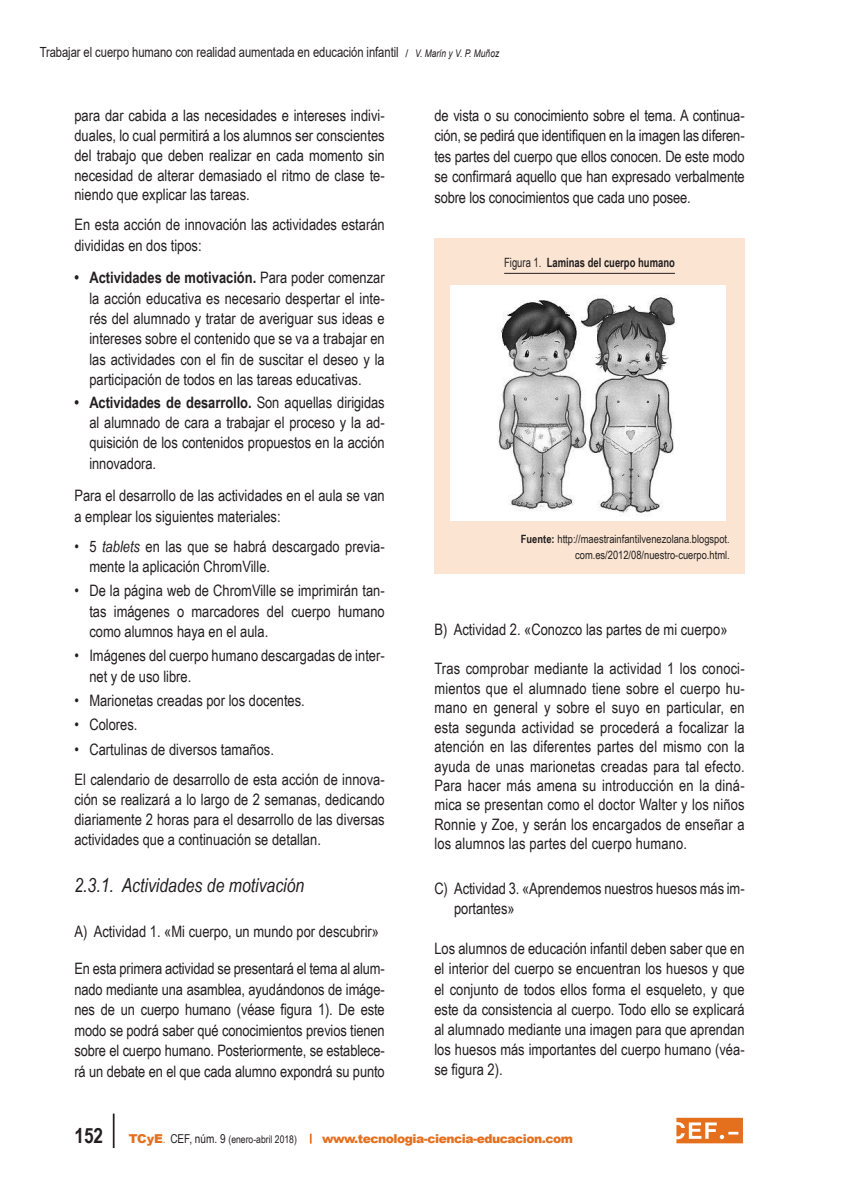
<style>
.page{position:relative;width:844px;height:1191px;background:#fff}
.page>*{position:absolute;margin:0;border:0;box-sizing:border-box;transform-origin:0 0}
.epigrafe_1_1_1{font:italic 19.25px "Arial Narrow";color:#231f20}
.texto_general{font:15.75px/20.5px "Arial Narrow";color:#231f20;text-align:justify}
.sangria__bolo{font:15.75px/20.3px "Arial Narrow";color:#231f20;text-align:justify}
.epigrafe_1_1_1-2{font:15.75px/20.1px "Arial Narrow";color:#231f20}
.t1{font:14px "Arial";letter-spacing:-.005em;color:#231f20;scale:.8 1}
.Tablas_título{font:700 12.78px "Arial Narrow";color:#231f20;scale:.9 1}
.t2{font:900 12.25px "Arial";letter-spacing:-.04em;color:#e4701e}
.fuente{font:11.38px/15.8px "Arial Narrow";color:#231f20;text-align:right}
.t3{font:10.5px "Arial Narrow";color:#231f20}
.s1{font-size:10.5px}
.s2{font-style:italic;font-size:10.5px}
.s3{font-weight:700}
.s4{font-style:italic}
.s5{font-weight:400}
.s6{font-weight:700;font-size:21px}
.s7{font-family:"Arial";font-weight:900;font-size:12.25px;color:#e4701e}
.s8{font-size:12.25px;color:#e4701e}
.s9{font-size:12.25px}
</style>
<div class="page">
<hr style="left:113px;top:1113px;width:1px;height:35px;background:#231f20">
<svg style="left:676px;top:1117px;width:66px;height:26px"></svg>
<div style="left:434px;top:238px;width:310px;height:336px;background:#fbe5d2"></div>
<hr style="left:504px;top:273px;width:170px;height:1px;background:#231f20">
<div style="left:450px;top:285px;width:275px;height:236px;background:#fff"></div>
<img style="left:498px;top:297px;width:177px;height:216px">
<p class="t1" style="left:40px;top:43px;width:575px">Trabajar el cuerpo humano con realidad aumentada en educación infantil <span class="s1">/</span> <span class="s2">V. Marín y V. P. Muñoz</span></p>
<p class="texto_general" style="left:74px;top:104px;width:312px;line-height:19.9px">para dar cabida a las necesidades e intereses indivi&shy;duales, lo cual permitirá a los alumnos ser conscientes del trabajo que deben realizar en cada momento sin necesidad de alterar demasiado el ritmo de clase te&shy;niendo que explicar las tareas.</p>
<p class="texto_general" style="left:74px;top:214px;width:312px">En esta acción de innovación las actividades estarán divididas en dos tipos:</p>
<p class="sangria__bolo" style="left:89px;top:267px;width:297px;text-indent:-15px"><span class="s3">• Actividades de motivación.</span> Para poder comenzar la acción educativa es necesario despertar el inte&shy;rés del alumnado y tratar de averiguar sus ideas e intereses sobre el contenido que se va a trabajar en las actividades con el fin de suscitar el deseo y la participación de todos en las tareas educativas.</p>
<p class="sangria__bolo" style="left:89px;top:391px;width:297px;text-indent:-15px"><span class="s3">• Actividades de desarrollo.</span> Son aquellas dirigidas al alumnado de cara a trabajar el proceso y la ad&shy;quisición de los contenidos propuestos en la acción innovadora.</p>
<p class="texto_general" style="left:74px;top:485px;width:311px">Para el desarrollo de las actividades en el aula se van a emplear los siguientes materiales:</p>
<p class="sangria__bolo" style="left:89px;top:535px;width:297px;text-indent:-15px">• 5 <span class="s4">tablets</span> en las que se habrá descargado previa&shy;mente la aplicación ChromVille.</p>
<p class="sangria__bolo" style="left:89px;top:580px;width:297px;text-indent:-15px">• De la página web de ChromVille se imprimirán tan&shy;tas imágenes o marcadores del cuerpo humano como alumnos haya en el aula.</p>
<p class="sangria__bolo" style="left:89px;top:645px;width:297px;text-indent:-15px">• Imágenes del cuerpo humano descargadas de inter&shy;net y de uso libre.</p>
<p class="sangria__bolo" style="left:74px;top:689px;width:232px">• Marionetas creadas por los docentes.</p>
<p class="sangria__bolo" style="left:74px;top:714px;width:64px">• Colores.</p>
<p class="sangria__bolo" style="left:74px;top:738px;width:201px">• Cartulinas de diversos tamaños.</p>
<p class="texto_general" style="left:74px;top:768px;width:312px">El calendario de desarrollo de esta acción de innova&shy;ción se realizará a lo largo de 2 semanas, dedicando diariamente 2 horas para el desarrollo de las diversas actividades que a continuación se detallan.</p>
<p class="epigrafe_1_1_1" style="left:74px;top:872px;width:231px">2.3.1. Actividades de motivación</p>
<p class="epigrafe_1_1_1-2" style="left:74px;top:920px;width:306px">A) Actividad 1. «Mi cuerpo, un mundo por descubrir»</p>
<p class="texto_general" style="left:74px;top:958px;width:312px">En esta primera actividad se presentará el tema al alum&shy;nado mediante una asamblea, ayudándonos de imáge&shy;nes de un cuerpo humano (véase figura 1). De este modo se podrá saber qué conocimientos previos tienen sobre el cuerpo humano. Posteriormente, se establece&shy;rá un debate en el que cada alumno expondrá su punto</p>
<p class="texto_general" style="left:434px;top:104px;width:312px">de vista o su conocimiento sobre el tema. A continua&shy;ción, se pedirá que identifiquen en la imagen las diferen&shy;tes partes del cuerpo que ellos conocen. De este modo se confirmará aquello que han expresado verbalmente sobre los conocimientos que cada uno posee.</p>
<p class="Tablas_título" style="left:504px;top:253px;width:191px"><span class="s5">Figura 1.</span> Laminas del cuerpo humano</p>
<p class="fuente" style="left:520px;top:531px;width:210px"><span class="s3">Fuente:</span> http://maestrainfantilvenezolana.blogspot. com.es/2012/08/nuestro-cuerpo.html.</p>
<p class="epigrafe_1_1_1-2" style="left:434px;top:619px;width:294px">B) Actividad 2. «Conozco las partes de mi cuerpo»</p>
<p class="texto_general" style="left:434px;top:658px;width:312px;line-height:19.4px">Tras comprobar mediante la actividad 1 los conoci&shy;mientos que el alumnado tiene sobre el cuerpo hu&shy;mano en general y sobre el suyo en particular, en esta segunda actividad se procederá a focalizar la atención en las diferentes partes del mismo con la ayuda de unas marionetas creadas para tal efecto.<br>Para hacer más amena su introducción en la diná&shy;mica se presentan como el doctor Walter y los niños Ronnie y Zoe, y serán los encargados de enseñar a los alumnos las partes del cuerpo humano.</p>
<p class="epigrafe_1_1_1-2" style="left:454px;top:878px;width:292px;text-indent:-20px">C) Actividad 3. «Aprendemos nuestros huesos más im&shy;portantes»</p>
<p class="texto_general" style="left:434px;top:938px;width:312px">Los alumnos de educación infantil deben saber que en el interior del cuerpo se encuentran los huesos y que el conjunto de todos ellos forma el esqueleto, y que este da consistencia al cuerpo. Todo ello se explicará al alumnado mediante una imagen para que aprendan los huesos más importantes del cuerpo humano (véa&shy;se figura 2).</p>
<p class="t3" style="left:74px;top:1131px;width:224px"><span class="s6">152</span> <span class="s7">TCyE</span><span class="s8">.</span> <span class="s9">CEF, núm. 9</span> (enero-abril 2018)</p>
<p class="t2" style="left:322px;top:1129px;width:252px">www.tecnologia-ciencia-educacion.com</p>
</div>
